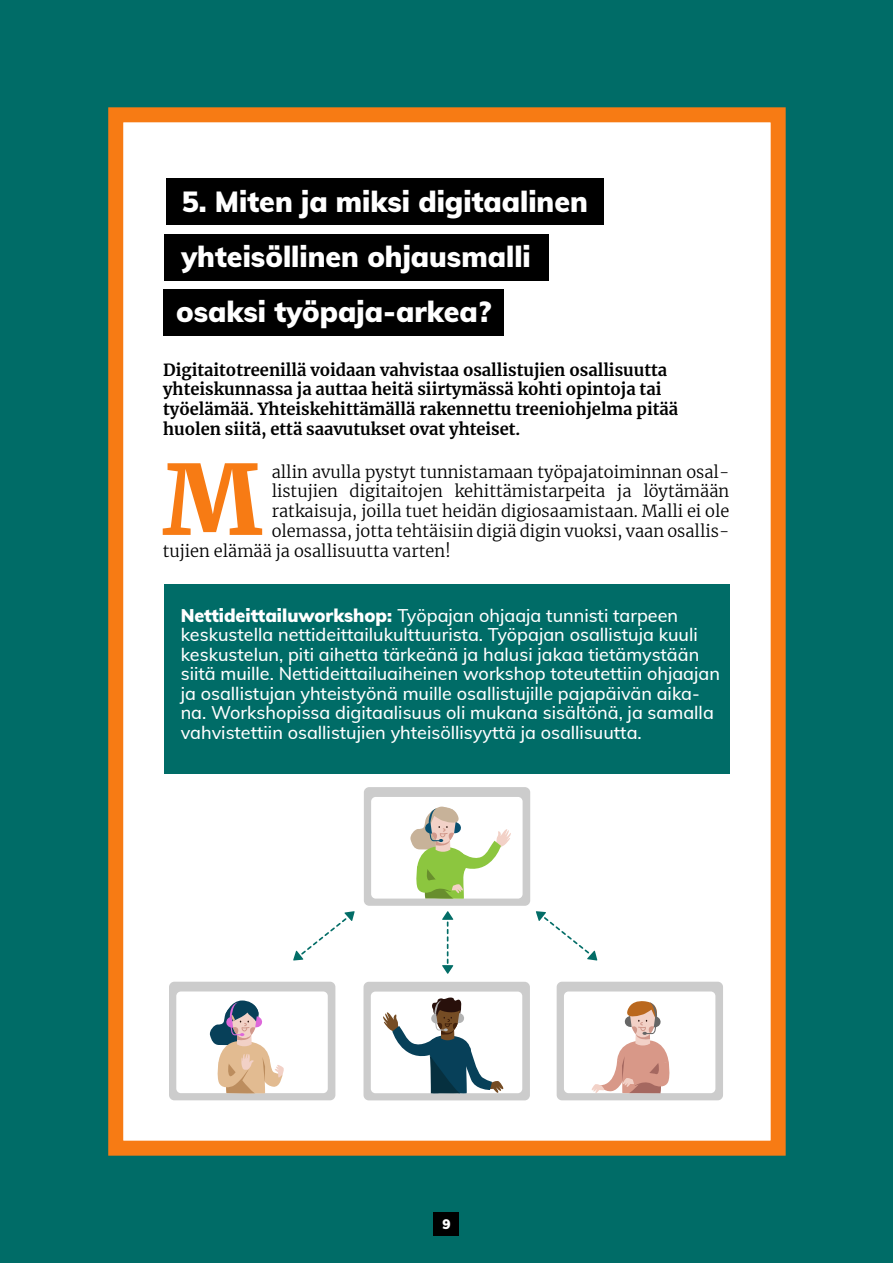
<style>
.page{position:relative;width:893px;height:1263px;background:#fff}
.page>*{position:absolute;margin:0;border:0;box-sizing:border-box;transform-origin:0 0}
.Leipäteksti{font:900 96.45px "Merriweather";color:#f77b14}
.t1{font:900 28.5px "Mulish";color:#fff}
.Leipäteksti-2{font:500 18px/19.5px "Mulish";color:#fff}
.Leipäteksti-3{font:300 16.5px "Merriweather";color:#000}
.Leipäteksti-4{font:700 16.5px "Merriweather";color:#000}
.t2{font:900 13.5px "Mulish";color:#fff}
.s1{font-weight:900}
</style>
<div class="page">
<div style="left:49px;top:49px;width:795px;height:1165px;background:#006c67"></div>
<div style="left:0;top:0;width:893px;height:1263px;border:98px solid #006c67"></div>
<div style="left:108px;top:107px;width:678px;height:1049px;background:#fff;border:15px solid #f77b14"></div>
<div style="left:166px;top:179px;width:438px;height:46px;background:#000"></div>
<div style="left:164px;top:234px;width:385px;height:47px;background:#000"></div>
<div style="left:164px;top:289px;width:340px;height:47px;background:#000"></div>
<div style="left:164px;top:584px;width:565px;height:190px;background:#006c67"></div>
<svg style="left:293px;top:911px;width:62px;height:49px"></svg>
<svg style="left:442px;top:911px;width:11px;height:63px"></svg>
<svg style="left:536px;top:911px;width:61px;height:49px"></svg>
<div style="left:557px;top:982px;width:165px;height:117px;background:#ccc;border-radius:5px"></div>
<div style="left:557px;top:982px;width:166px;height:118px;border:2px solid #ccc;border-radius:5px"></div>
<div style="left:564px;top:991px;width:151px;height:102px;background:#fff;border-radius:5px"></div>
<div style="left:364px;top:982px;width:165px;height:118px;background:#ccc;border-radius:5px"></div>
<div style="left:363px;top:982px;width:167px;height:118px;border:2px solid #ccc;border-radius:5px"></div>
<div style="left:371px;top:991px;width:151px;height:102px;background:#fff;border-radius:5px"></div>
<div style="left:170px;top:982px;width:165px;height:117px;background:#ccc;border-radius:5px"></div>
<div style="left:169px;top:982px;width:166px;height:118px;border:2px solid #ccc;border-radius:5px"></div>
<div style="left:176px;top:991px;width:152px;height:102px;background:#fff;border-radius:5px"></div>
<div style="left:365px;top:788px;width:164px;height:117px;background:#ccc;border-radius:5px"></div>
<div style="left:364px;top:787px;width:166px;height:119px;border:2px solid #ccc;border-radius:5px"></div>
<div style="left:371px;top:797px;width:152px;height:101px;background:#fff;border-radius:5px"></div>
<svg style="left:591px;top:1001px;width:79px;height:93px"></svg>
<svg style="left:409px;top:806px;width:103px;height:93px"></svg>
<svg style="left:209px;top:1000px;width:75px;height:93px"></svg>
<svg style="left:381px;top:997px;width:124px;height:97px"></svg>
<div style="left:434px;top:1212px;width:25px;height:24px;background:#000"></div>
<p class="t1" style="left:182px;top:181px;width:408px">5. Miten ja miksi digitaalinen</p>
<p class="t1" style="left:181px;top:236px;width:351px">yhteisöllinen ohjausmalli</p>
<p class="t1" style="left:176px;top:291px;width:317px">osaksi työpaja-arkea?</p>
<p class="Leipäteksti-4" style="left:163px;top:358px;width:505px">Digitaitotreenillä voidaan vahvistaa osallistujien osallisuutta</p>
<p class="Leipäteksti-4" style="left:163px;top:378px;width:500px">yhteiskunnassa ja auttaa heitä siirtymässä kohti opintoja tai</p>
<p class="Leipäteksti-4" style="left:163px;top:398px;width:516px">työelämää. Yhteiskehittämällä rakennettu treeniohjelma pitää</p>
<p class="Leipäteksti-4" style="left:163px;top:418px;width:359px">huolen siitä, että saavutukset ovat yhteiset.</p>
<p class="Leipäteksti" style="left:163px;top:433px;width:101px">M</p>
<p class="Leipäteksti-3" style="left:272px;top:460px;width:459px">allin avulla pystyt tunnistamaan työpajatoiminnan osal-</p>
<p class="Leipäteksti-3" style="left:272px;top:480px;width:459px">listujien digitaitojen kehittämistarpeita ja löytämään</p>
<p class="Leipäteksti-3" style="left:272px;top:500px;width:459px">ratkaisuja, joilla tuet heidän digiosaamistaan. Malli ei ole</p>
<p class="Leipäteksti-3" style="left:272px;top:520px;width:459px">olemassa, jotta tehtäisiin digiä digin vuoksi, vaan osallis-</p>
<p class="Leipäteksti-3" style="left:163px;top:539px;width:290px">tujien elämää ja osallisuutta varten!</p>
<p class="Leipäteksti-2" style="left:181px;top:605px;width:541px"><span class="s1">Nettideittailuworkshop:</span> Työpajan ohjaaja tunnisti tarpeen keskustella nettideittailukulttuurista. Työpajan osallistuja kuuli keskustelun, piti aihetta tärkeänä ja halusi jakaa tietämystään siitä muille. Nettideittailuaiheinen workshop toteutettiin ohjaajan ja osallistujan yhteistyönä muille osallistujille pajapäivän aika&shy;na. Workshopissa digitaalisuus oli mukana sisältönä, ja samalla vahvistettiin osallistujien yhteisöllisyyttä ja osallisuutta.</p>
<p class="t2" style="left:442px;top:1214px;width:10px">9</p>
</div>
